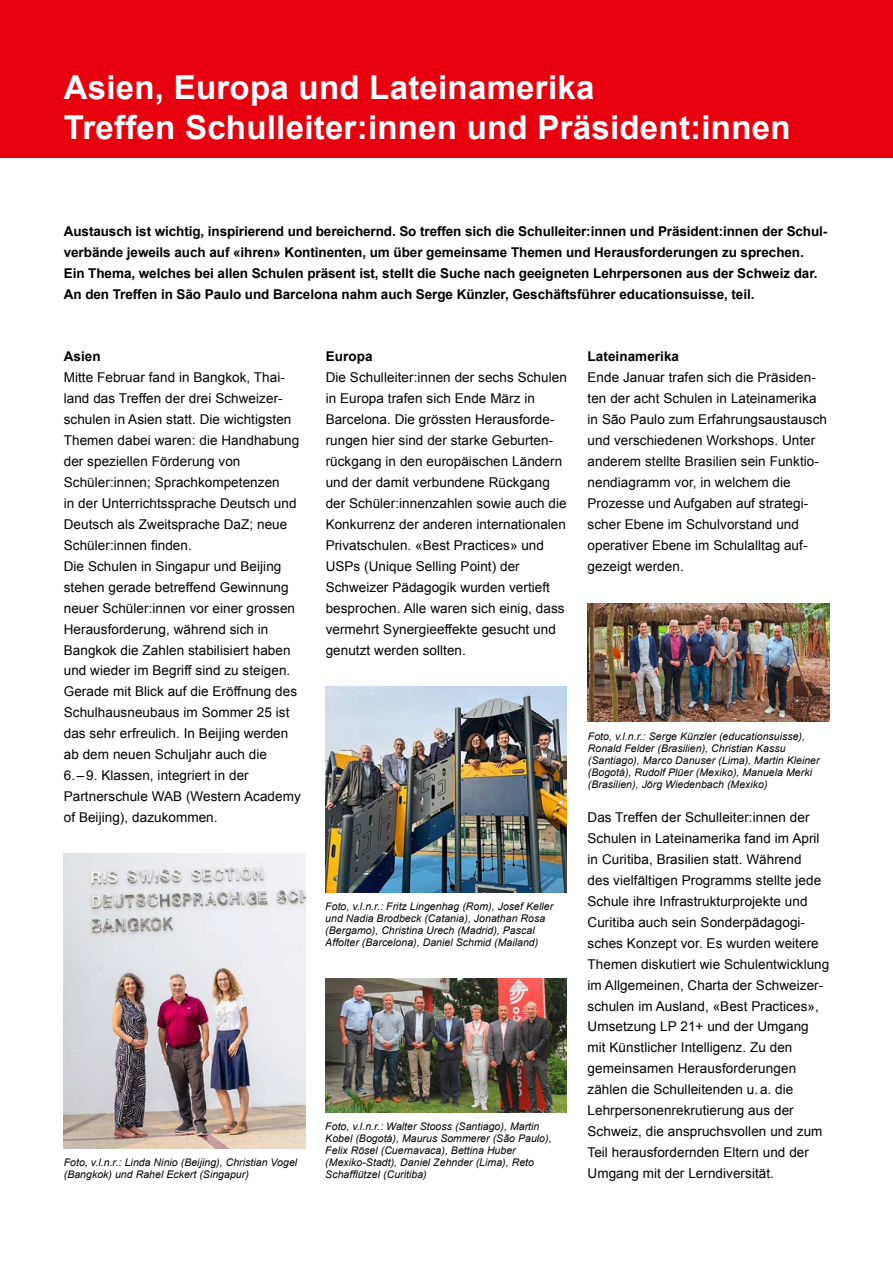
<style>
.page{position:relative;width:893px;height:1263px;background:#fff}
.page>*{position:absolute;margin:0;border:0;box-sizing:border-box;transform-origin:0 0}
.t1{font:700 33px/39.6px "Arial";letter-spacing:.01em;color:#fff}
.t2{font:13.5px/21px "Arial";letter-spacing:.005em;color:#000}
.t3{font:700 13.5px/21px "Arial";letter-spacing:-.005em;color:#000}
.t4{font:italic 10.5px/12px "Arial";letter-spacing:.005em;color:#000}
</style>
<div class="page">
<div style="left:0;top:0;width:893px;height:157px;background:#e7000e"></div>
<img style="left:64px;top:853px;width:241px;height:295px">
<img style="left:325px;top:687px;width:242px;height:205px">
<img style="left:587px;top:603px;width:242px;height:118px">
<img style="left:325px;top:978px;width:242px;height:134px">
<h1 class="t1" style="left:64px;top:71px;width:728px">Asien, Europa und Lateinamerika<br>Treffen Schulleiter:innen und Präsident:innen</h1>
<p class="t3" style="left:64px;top:222px;width:765px">Austausch ist wichtig, inspirierend und bereichernd. So treffen sich die Schulleiter:innen und Präsident:innen der Schul&shy;verbände jeweils auch auf «ihren» Kontinenten, um über gemeinsame Themen und Herausforderungen zu sprechen.<br>Ein Thema, welches bei allen Schulen präsent ist, stellt die Suche nach geeigneten Lehrpersonen aus der Schweiz dar.<br>An den Treffen in São Paulo und Barcelona nahm auch Serge Künzler, Geschäftsführer educationsuisse, teil.</p>
<p class="t3" style="left:64px;top:347px;width:39px">Asien</p>
<p class="t2" style="left:64px;top:368px;width:237px">Mitte Februar fand in Bangkok, Thai&shy;land das Treffen der drei Schweizer&shy;schulen in Asien statt. Die wichtigsten Themen dabei waren: die Handhabung der speziellen Förderung von Schüler:innen; Sprachkompetenzen<br>in der Unterrichtssprache Deutsch und Deutsch als Zweitsprache DaZ; neue Schüler:innen finden.<br>Die Schulen in Singapur und Beijing stehen gerade betreffend Gewinnung neuer Schüler:innen vor einer grossen Herausforderung, während sich in Bangkok die Zahlen stabilisiert haben und wieder im Begriff sind zu steigen.<br>Gerade mit Blick auf die Eröffnung des Schulhausneubaus im Sommer 25 ist das sehr erfreulich. In Beijing werden ab dem neuen Schuljahr auch die</p>
<p class="t2" style="left:64px;top:766px;width:239px">6. – 9. Klassen, integriert in der<br>Partnerschule WAB (Western Academy of Beijing), dazukommen.</p>
<p class="t4" style="left:64px;top:1157px;width:235px">Foto, v.l.n.r.: Linda Ninio (Beijing), Christian Vogel (Bangkok) und Rahel Eckert (Singapur)</p>
<p class="t3" style="left:326px;top:347px;width:48px">Europa</p>
<p class="t2" style="left:326px;top:368px;width:243px">Die Schulleiter:innen der sechs Schulen in Europa trafen sich Ende März in Barcelona. Die grössten Herausforde&shy;rungen hier sind der starke Geburten&shy;rückgang in den europäischen Ländern und der damit verbundene Rückgang der Schüler:innenzahlen sowie auch die Konkurrenz der anderen internationalen Privatschulen. «Best Practices» und USPs (Unique Selling Point) der Schweizer Pädagogik wurden vertieft besprochen. Alle waren sich einig, dass vermehrt Synergieeffekte gesucht und genutzt werden sollten.</p>
<p class="t3" style="left:587px;top:347px;width:93px">Lateinamerika</p>
<p class="t2" style="left:587px;top:368px;width:241px">Ende Januar trafen sich die Präsiden&shy;ten der acht Schulen in Lateinamerika in São Paulo zum Erfahrungsaustausch und verschiedenen Workshops. Unter anderem stellte Brasilien sein Funktio&shy;nendiagramm vor, in welchem die Prozesse und Aufgaben auf strategi&shy;scher Ebene im Schulvorstand und operativer Ebene im Schulalltag auf&shy;gezeigt werden.</p>
<p class="t4" style="left:325px;top:902px;width:229px">Foto, v.l.n.r.: Fritz Lingenhag (Rom), Josef Keller und Nadia Brodbeck (Catania), Jonathan Rosa (Bergamo), Christina Urech (Madrid), Pascal Affolter (Barcelona), Daniel Schmid (Mailand)</p>
<p class="t4" style="left:325px;top:1121px;width:228px">Foto, v.l.n.r.: Walter Stooss (Santiago), Martin Kobel (Bogotá), Maurus Sommerer (São Paulo), Felix Rösel (Cuernavaca), Bettina Huber (Mexiko-Stadt), Daniel Zehnder (Lima), Reto Schafflützel (Curitiba)</p>
<p class="t4" style="left:588px;top:731px;width:233px">Foto, v.l.n.r.: Serge Künzler (educationsuisse), Ronald Felder (Brasilien), Christian Kassu (Santiago), Marco Danuser (Lima), Martin Kleiner (Bogotá), Rudolf Plüer (Mexiko), Manuela Merki (Brasilien), Jörg Wiedenbach (Mexiko)</p>
<p class="t2" style="left:587px;top:808px;width:243px">Das Treffen der Schulleiter:innen der Schulen in Lateinamerika fand im April in Curitiba, Brasilien statt. Während<br>des vielfältigen Programms stellte jede Schule ihre Infrastrukturprojekte und Curitiba auch sein Sonderpädagogi&shy;sches Konzept vor. Es wurden weitere Themen diskutiert wie Schulentwicklung im Allgemeinen, Charta der Schweizer&shy;schulen im Ausland, «Best Practices», Umsetzung LP 21+ und der Umgang mit Künstlicher Intelligenz. Zu den gemeinsamen Herausforderungen zählen die Schulleitenden u. a. die Lehrpersonenrekrutierung aus der Schweiz, die anspruchsvollen und zum Teil herausfordernden Eltern und der Umgang mit der Lerndiversität.</p>
</div>
